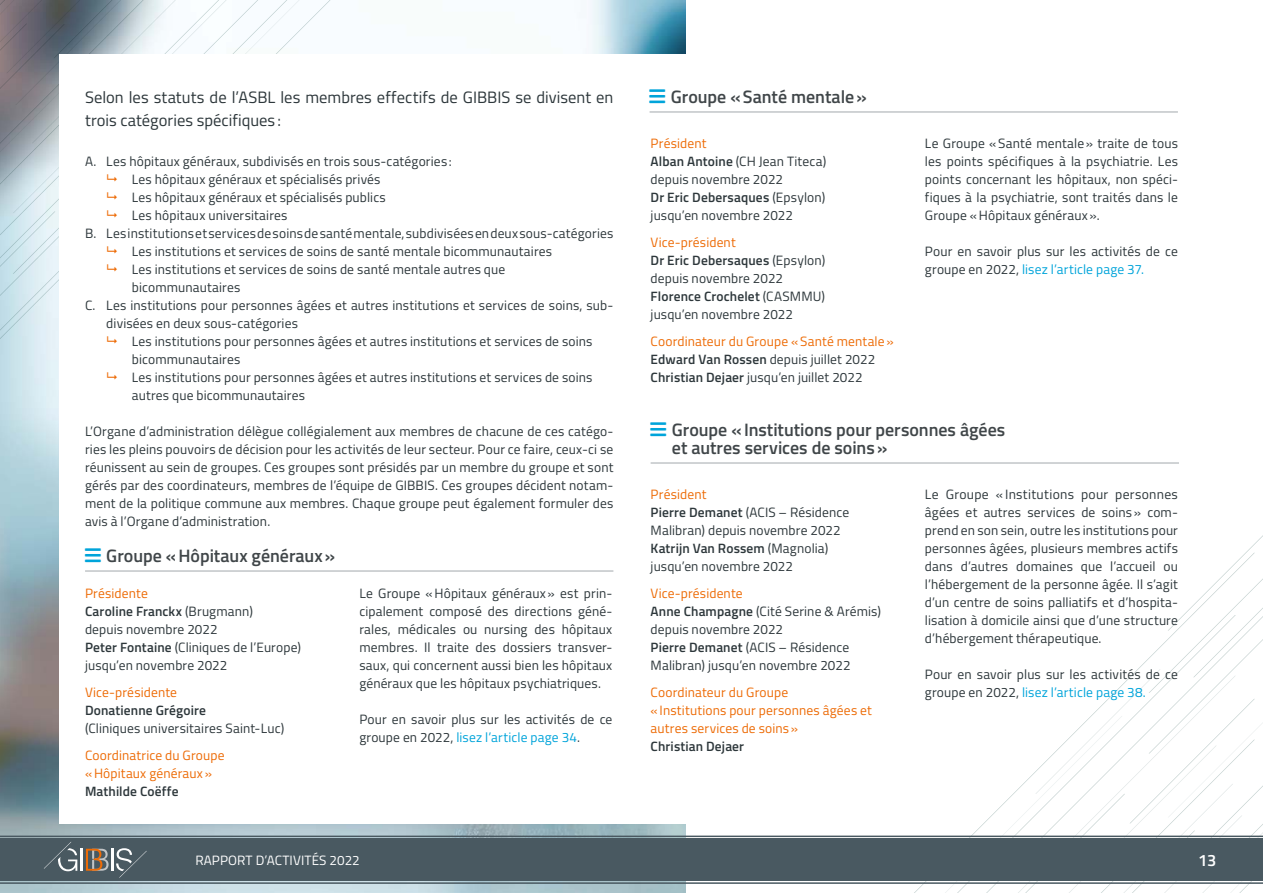
<style>
.page{position:relative;width:1263px;height:893px;background:#fff}
.page>*{position:absolute;margin:0;border:0;box-sizing:border-box;transform-origin:0 0}
.t1{font:600 18px/18px "Titillium";color:#404649}
.t2{font:16.5px/22.5px "Titillium";color:#2d373b}
.t3{font:600 16.5px "Titillium";color:#fff}
.t4{font:13.5px/18px "Titillium";letter-spacing:.01em;color:#2d373b}
.t5{font:13.5px/18px "Titillium";letter-spacing:.01em;color:#ed6b06}
.t6{font:600 13.5px "Titillium";letter-spacing:.01em;color:#2d373b}
.t7{font:13.5px "Titillium";letter-spacing:.01em;color:#fff}
.s1{color:#ed6b06}
.s2{font-weight:600}
.s3{color:#00a4da}
</style>
<div class="page">
<img style="left:0;top:0;width:686px;height:893px">
<svg style="left:916px;top:535px;width:347px;height:358px"></svg>
<div style="left:0;top:838px;width:1263px;height:43px;background:#495961"></div>
<svg style="left:86px;top:849px;width:23px;height:22px"></svg>
<hr style="left:81px;top:849px;width:2px;height:22px;background:#fff">
<hr style="left:112px;top:849px;width:2px;height:22px;background:#fff">
<svg style="left:116px;top:848px;width:31px;height:30px"></svg>
<svg style="left:44px;top:842px;width:33px;height:29px"></svg>
<hr style="left:0;top:882px;width:1263px;height:2px;background:#495961">
<hr style="left:0;top:836px;width:1263px;height:1px;background:#495961">
<div style="left:60px;top:54px;width:684px;height:769px;background:#fff"></div>
<hr style="left:85px;top:571px;width:528px;height:1px;background:#a3a9ac">
<hr style="left:649px;top:112px;width:529px;height:1px;background:#a3a9ac">
<hr style="left:651px;top:463px;width:528px;height:1px;background:#a3a9ac">
<svg style="left:0;top:0;width:332px;height:384px"></svg>
<p class="t2" style="left:85px;top:85px;width:530px">Selon les statuts de l’ASBL les membres effectifs de GIBBIS se divisent en trois catégories spécifiques :</p>
<p class="t4" style="left:85px;top:152px;width:368px">A. Les hôpitaux généraux, subdivisés en trois sous-catégories :</p>
<p class="t4" style="left:132px;top:170px;width:250px">Les hôpitaux généraux et spécialisés privés</p>
<p class="t4" style="left:132px;top:188px;width:255px">Les hôpitaux généraux et spécialisés publics</p>
<p class="t4" style="left:132px;top:206px;width:157px">Les hôpitaux universitaires</p>
<p class="t4" style="left:85px;top:224px;width:530px">B. Les institutions et services de soins de santé mentale, subdivisées en deux sous-catégories</p>
<p class="t4" style="left:132px;top:242px;width:422px">Les institutions et services de soins de santé mentale bicommunautaires</p>
<p class="t4" style="left:132px;top:260px;width:375px">Les institutions et services de soins de santé mentale autres que</p>
<p class="t4" style="left:132px;top:278px;width:110px">bicommunautaires</p>
<p class="t4" style="left:85px;top:296px;width:530px">C. Les institutions pour personnes âgées et autres institutions et services de soins, sub-</p>
<p class="t4" style="left:106px;top:314px;width:193px">divisées en deux sous-catégories</p>
<p class="t4" style="left:132px;top:332px;width:462px">Les institutions pour personnes âgées et autres institutions et services de soins</p>
<p class="t4" style="left:132px;top:350px;width:110px">bicommunautaires</p>
<p class="t4" style="left:132px;top:368px;width:462px">Les institutions pour personnes âgées et autres institutions et services de soins</p>
<p class="t4" style="left:132px;top:386px;width:175px">autres que bicommunautaires</p>
<p class="t4" style="left:85px;top:422px;width:530px;text-align:justify">L’Organe d’administration délègue collégialement aux membres de chacune de ces catégo&shy;ries les pleins pouvoirs de décision pour les activités de leur secteur. Pour ce faire, ceux-ci se réunissent au sein de groupes. Ces groupes sont présidés par un membre du groupe et sont gérés par des coordinateurs, membres de l’équipe de GIBBIS. Ces groupes décident notam&shy;ment de la politique commune aux membres. Chaque groupe peut également formuler des avis à l’Organe d’administration.</p>
<h1 class="t1" style="left:106px;top:546px;width:230px">Groupe «Hôpitaux généraux»</h1>
<p class="t4" style="left:85px;top:584px;width:217px"><span class="s1">Présidente<br></span><span class="s2">Caroline Franckx</span> (Brugmann)<br>depuis novembre 2022<br><span class="s2">Peter Fontaine</span> (Cliniques de l’Europe) jusqu’en novembre 2022</p>
<p class="t5" style="left:85px;top:683px;width:94px">Vice-présidente</p>
<p class="t6" style="left:85px;top:700px;width:123px">Donatienne Grégoire</p>
<p class="t4" style="left:85px;top:719px;width:201px">(Cliniques universitaires Saint-Luc)</p>
<p class="t5" style="left:85px;top:746px;width:141px">Coordinatrice du Groupe «Hôpitaux généraux»</p>
<p class="t6" style="left:85px;top:781px;width:95px">Mathilde Coëffe</p>
<p class="t4" style="left:359px;top:584px;width:255px;text-align:justify">Le Groupe «Hôpitaux généraux» est prin&shy;cipalement composé des directions géné&shy;rales, médicales ou nursing des hôpitaux membres. Il traite des dossiers transver&shy;saux, qui concernent aussi bien les hôpitaux généraux que les hôpitaux psychiatriques.</p>
<p class="t4" style="left:359px;top:710px;width:255px">Pour en savoir plus sur les activités de ce groupe en 2022, <span class="s3">lisez l’article page 34</span>.</p>
<h1 class="t1" style="left:671px;top:87px;width:198px">Groupe «Santé mentale»</h1>
<p class="t4" style="left:651px;top:134px;width:177px"><span class="s1">Président<br></span><span class="s2">Alban Antoine</span> (CH Jean Titeca) depuis novembre 2022<br><span class="s2">Dr Eric Debersaques</span> (Epsylon) jusqu’en novembre 2022</p>
<p class="t4" style="left:651px;top:233px;width:176px"><span class="s1">Vice-président<br></span><span class="s2">Dr Eric Debersaques</span> (Epsylon) depuis novembre 2022<br><span class="s2">Florence Crochelet</span> (CASMMU) jusqu’en novembre 2022</p>
<p class="t4" style="left:651px;top:332px;width:244px"><span class="s1">Coordinateur du Groupe «Santé mentale»<br></span><span class="s2">Edward Van Rossen</span> depuis juillet 2022<br><span class="s2">Christian Dejaer</span> jusqu’en juillet 2022</p>
<p class="t4" style="left:925px;top:134px;width:255px;text-align:justify">Le Groupe «Santé mentale» traite de tous les points spécifiques à la psychiatrie. Les points concernant les hôpitaux, non spéci&shy;fiques à la psychiatrie, sont traités dans le Groupe «Hôpitaux généraux».</p>
<p class="t4" style="left:925px;top:242px;width:255px">Pour en savoir plus sur les activités de ce groupe en 2022, <span class="s3">lisez l’article page 37.</span></p>
<h1 class="t1" style="left:672px;top:420px;width:335px">Groupe «Institutions pour personnes âgées et autres services de soins»</h1>
<p class="t4" style="left:651px;top:485px;width:200px"><span class="s1">Président<br></span><span class="s2">Pierre Demanet</span> (ACIS – Résidence<br>Malibran) depuis novembre 2022<br><span class="s2">Katrijn Van Rossem</span> (Magnolia) jusqu’en novembre 2022</p>
<p class="t4" style="left:651px;top:584px;width:232px"><span class="s1">Vice-présidente<br></span><span class="s2">Anne Champagne</span> (Cité Serine &amp; Arémis) depuis novembre 2022<br><span class="s2">Pierre Demanet</span> (ACIS – Résidence<br>Malibran) jusqu’en novembre 2022</p>
<p class="t5" style="left:651px;top:683px;width:223px">Coordinateur du Groupe<br>«Institutions pour personnes âgées et autres services de soins»</p>
<p class="t6" style="left:651px;top:736px;width:95px">Christian Dejaer</p>
<p class="t4" style="left:925px;top:485px;width:255px;text-align:justify">Le Groupe « Institutions pour personnes âgées et autres services de soins» com&shy;prend en son sein, outre les institutions pour personnes âgées, plusieurs membres actifs dans d’autres domaines que l’accueil ou l’hébergement de la personne âgée. Il s’agit d’un centre de soins palliatifs et d’hospita&shy;lisation à domicile ainsi que d’une structure d’hébergement thérapeutique.</p>
<p class="t4" style="left:925px;top:665px;width:255px">Pour en savoir plus sur les activités de ce groupe en 2022, <span class="s3">lisez l’article page 38.</span></p>
<p class="t7" style="left:195px;top:850px;width:166px">RAPPORT D’ACTIVITÉS 2022</p>
<p class="t3" style="left:1198px;top:848px;width:20px">13</p>
</div>
